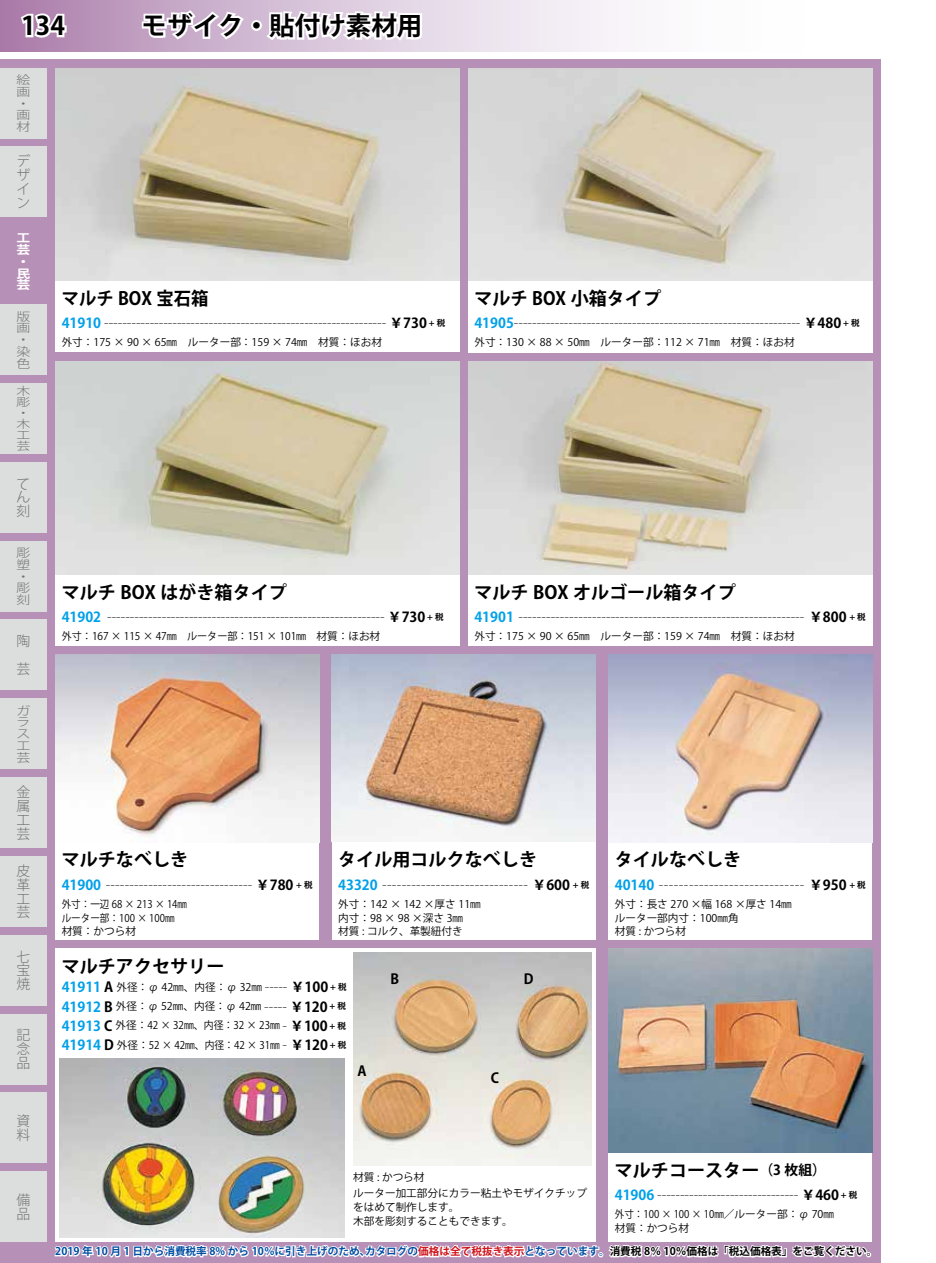
<style>
.page{position:relative;width:936px;height:1263px;background:#fff}
.page>*{position:absolute;margin:0;border:0;box-sizing:border-box;transform-origin:0 0}
.t1{font:700 25.5px "Koz Go Pro";color:#000}
.t2{font:700 18px "Koz Go Pro";color:#000}
.t3{font:700 18px "Koz Go Pro";color:#000;scale:.96 1}
.t4{font:200 13.8px "Koz Go Pro";color:#000}
.t5{font:300 13.8px/13.8px "Koz Go Pro";color:#727171;text-align:justify}
.t6{font:700 13.8px "Koz Go Pro";color:#000}
.t7{font:300 11.7px/11.7px "Koz Go Pro";color:#727171;text-align:justify;scale:1.18 1}
.t8{font:700 11.7px/11.7px "Koz Go Pro";color:#fff;text-align:justify;scale:1.18 1}
.t9{font:300 11.1px/11.1px "Koz Go Pro";color:#727171;text-align:justify;scale:1.25 1}
.t10{font:10.65px/13.8px "Koz Go Pro";color:#000}
.t11{font:700 10.65px "Koz Go Pro";color:#004ea2}
.t12{font:10.65px/13.8px "Koz Go Pro";color:#000;scale:.9 1}
.t13{font:10.65px "Koz Go Pro";color:#000;scale:.95 1}
.s1{font-weight:700;color:#00a0e9}
.s2{font-weight:700}
.s3{font-weight:700;font-size:8.55px}
.s4{font-weight:700;font-size:13.8px;color:#00a0e9}
.s5{font-weight:700;font-size:13.8px}
.s6{font-weight:200;font-size:13.8px}
.s7{font-size:13.8px}
.s8{color:#d0121b}
.s9{color:#000}
</style>
<div class="page">
<div style="left:0;top:60px;width:880px;height:1203px;background:#b790b7"></div>
<div style="left:0;top:68px;width:47px;height:70px;background:#dcdddd"></div>
<div style="left:0;top:147px;width:47px;height:70px;background:#dcdddd"></div>
<div style="left:0;top:304px;width:47px;height:71px;background:#dcdddd"></div>
<div style="left:0;top:383px;width:47px;height:70px;background:#dcdddd"></div>
<div style="left:0;top:462px;width:47px;height:70px;background:#dcdddd"></div>
<div style="left:0;top:541px;width:47px;height:70px;background:#dcdddd"></div>
<div style="left:0;top:620px;width:47px;height:70px;background:#dcdddd"></div>
<div style="left:0;top:699px;width:47px;height:70px;background:#dcdddd"></div>
<div style="left:0;top:777px;width:47px;height:70px;background:#dcdddd"></div>
<div style="left:0;top:856px;width:47px;height:70px;background:#dcdddd"></div>
<div style="left:0;top:935px;width:47px;height:70px;background:#dcdddd"></div>
<div style="left:0;top:1014px;width:47px;height:70px;background:#dcdddd"></div>
<div style="left:0;top:1093px;width:47px;height:70px;background:#dcdddd"></div>
<div style="left:0;top:1172px;width:47px;height:70px;background:#dcdddd"></div>
<svg style="left:54px;top:1155px;width:817px;height:103px"></svg>
<svg style="left:0;top:0;width:629px;height:51px;background:#d9c5da"></svg>
<svg style="left:18px;top:11px;width:51px;height:29px"></svg>
<svg style="left:140px;top:7px;width:106px;height:35px"></svg>
<div style="left:251px;top:20px;width:11px;height:11px;border:4px solid #fff;border-radius:50%"></div>
<svg style="left:263px;top:5px;width:161px;height:40px"></svg>
<div style="left:468px;top:361px;width:404px;height:285px;background:#fff"></div>
<img style="left:468px;top:361px;width:404px;height:213px">
<div style="left:55px;top:361px;width:404px;height:285px;background:#fff"></div>
<img style="left:55px;top:361px;width:404px;height:213px">
<div style="left:332px;top:655px;width:263px;height:285px;background:#fff"></div>
<div style="left:55px;top:655px;width:264px;height:285px;background:#fff"></div>
<div style="left:608px;top:655px;width:264px;height:285px;background:#fff"></div>
<div style="left:468px;top:68px;width:404px;height:285px;background:#fff"></div>
<img style="left:468px;top:68px;width:404px;height:213px">
<div style="left:608px;top:948px;width:264px;height:294px;background:#fff"></div>
<img style="left:608px;top:948px;width:264px;height:204px">
<img style="left:332px;top:655px;width:263px;height:187px">
<img style="left:55px;top:655px;width:264px;height:182px">
<img style="left:608px;top:655px;width:264px;height:187px">
<div style="left:55px;top:948px;width:540px;height:294px;background:#fff"></div>
<img style="left:60px;top:1059px;width:284px;height:178px">
<img style="left:353px;top:952px;width:238px;height:213px">
<div style="left:55px;top:68px;width:404px;height:284px;background:#fff"></div>
<img style="left:55px;top:68px;width:404px;height:213px">
<h1 class="t1" style="left:21px;top:9px;width:402px">134　　　モザイク・貼付け素材用</h1>
<p class="t7" style="left:16px;top:74px;width:13px">絵画・画材</p>
<p class="t5" style="left:16px;top:155px;width:15px">デザイン</p>
<p class="t8" style="left:16px;top:233px;width:13px">工芸・民芸</p>
<p class="t7" style="left:16px;top:310px;width:13px">版画・染色</p>
<p class="t9" style="left:16px;top:385px;width:13px">木彫・木工芸</p>
<p class="t5" style="left:16px;top:477px;width:15px">てん刻</p>
<p class="t7" style="left:16px;top:547px;width:13px">彫塑・彫刻</p>
<p class="t5" style="left:16px;top:627px;width:15px;line-height:27.6px">陶芸</p>
<p class="t7" style="left:16px;top:705px;width:13px">ガラス工芸</p>
<p class="t5" style="left:16px;top:785px;width:15px">金属工芸</p>
<p class="t5" style="left:16px;top:864px;width:15px">皮革工芸</p>
<p class="t5" style="left:16px;top:950px;width:15px">七宝焼</p>
<p class="t5" style="left:16px;top:1028px;width:15px">記念品</p>
<p class="t5" style="left:16px;top:1114px;width:15px">資料</p>
<p class="t5" style="left:16px;top:1193px;width:15px">備品</p>
<h2 class="t3" style="left:62px;top:287px;width:154px">マルチ BOX 宝石箱</h2>
<p class="t4" style="left:62px;top:314px;width:385px"><span class="s1">41910</span> -------------------------------------------------------------- <span class="s2">￥730</span> <span class="s3">+ 税</span></p>
<p class="t10" style="left:62px;top:336px;width:322px">外寸：175 × 90 × 65㎜　ルーター部：159 × 74㎜　材質：ほお材</p>
<h2 class="t2" style="left:474px;top:287px;width:188px">マルチ BOX 小箱タイプ</h2>
<p class="t4" style="left:474px;top:314px;width:386px"><span class="s1">41905</span>--------------------------------------------------------------- <span class="s2">￥480</span> <span class="s3">+ 税</span></p>
<p class="t10" style="left:474px;top:336px;width:322px">外寸：130 × 88 × 50㎜　ルーター部：112 × 71㎜　材質：ほお材</p>
<h2 class="t2" style="left:62px;top:580px;width:227px">マルチ BOX はがき箱タイプ</h2>
<p class="t4" style="left:62px;top:608px;width:383px"><span class="s1">41902</span> ------------------------------------------------------------- <span class="s2">￥730</span> <span class="s3">+ 税</span></p>
<p class="t13" style="left:62px;top:629px;width:337px">外寸：167 × 115 × 47㎜　ルーター部：151 × 101㎜　材質：ほお材</p>
<h2 class="t2" style="left:474px;top:580px;width:263px">マルチ BOX オルゴール箱タイプ</h2>
<p class="t4" style="left:474px;top:608px;width:393px"><span class="s1">41901</span> -------------------------------------------------------------- <span class="s2">￥800</span> <span class="s3">+ 税</span></p>
<p class="t10" style="left:474px;top:629px;width:322px">外寸：175 × 90 × 65㎜　ルーター部：159 × 74㎜　材質：ほお材</p>
<h2 class="t2" style="left:62px;top:848px;width:128px">マルチなべしき</h2>
<p class="t4" style="left:62px;top:875px;width:252px"><span class="s1">41900</span> ------------------------------- <span class="s2">￥780</span> <span class="s3">+ 税</span></p>
<p class="t12" style="left:62px;top:897px;width:141px">外寸：一辺 68 × 213 × 14㎜ルーター部：100 × 100㎜材質：かつら材</p>
<h2 class="t2" style="left:338px;top:848px;width:200px">タイル用コルクなべしき</h2>
<p class="t4" style="left:338px;top:875px;width:252px"><span class="s1">43320</span> ------------------------------ <span class="s2">￥600</span> <span class="s3">+ 税</span></p>
<p class="t10" style="left:338px;top:897px;width:144px">外寸：142 × 142 ×厚さ 11㎜内寸：98 × 98 ×深さ 3㎜<br>材質 : コルク、革製紐付き</p>
<h2 class="t2" style="left:62px;top:954px;width:164px">マルチアクセサリー</h2>
<p class="t10" style="left:62px;top:978px;width:286px;line-height:19.2px;text-align:justify"><span class="s4">41911</span> <span class="s5">A</span> 外径：φ 42㎜、内径：φ 32㎜ <span class="s6">-----</span> <span class="s5">￥100</span> <span class="s3">+ 税</span><span class="s4">41912</span> <span class="s5">B</span> 外径：φ 52㎜、内径：φ 42㎜ <span class="s6">-----</span> <span class="s5">￥120</span> <span class="s3">+ 税</span><span class="s4">41913</span> <span class="s5">C</span> 外径：42 × 32㎜、内径：32 × 23㎜ <span class="s6">-</span> <span class="s5">￥100</span> <span class="s3">+ 税</span><span class="s4">41914</span> <span class="s5">D</span> 外径：52 × 42㎜、内径：42 × 31㎜ <span class="s6">-</span> <span class="s5">￥120</span> <span class="s3">+ 税</span></p>
<p class="t6" style="left:357px;top:1062px;width:11px">A</p>
<p class="t6" style="left:390px;top:970px;width:10px">B</p>
<p class="t6" style="left:523px;top:970px;width:11px">D</p>
<p class="t6" style="left:491px;top:1069px;width:10px">C</p>
<h2 class="t2" style="left:614px;top:848px;width:128px">タイルなべしき</h2>
<p class="t4" style="left:614px;top:875px;width:252px"><span class="s1">40140</span> ----------------------------- <span class="s2">￥950</span> <span class="s3">+ 税</span></p>
<p class="t10" style="left:614px;top:897px;width:179px">外寸：長さ 270 ×幅 168 ×厚さ 14㎜ルーター部内寸：100㎜角<br>材質 : かつら材</p>
<p class="t10" style="left:353px;top:1169px;width:235px;line-height:15.9px">材質 : かつら材<br>ルーター加工部分にカラー粘土やモザイクチップ</p>
<p class="t10" style="left:353px;top:1200px;width:161px">をはめて制作します。<br>木部を彫刻することもできます。</p>
<h2 class="t2" style="left:614px;top:1158px;width:213px">マルチコースター<span class="s7">（3 枚組）</span></h2>
<p class="t4" style="left:614px;top:1186px;width:244px"><span class="s1">41906</span> ------------------------------- <span class="s2">￥460</span> <span class="s3">+ 税</span></p>
<p class="t12" style="left:614px;top:1207px;width:245px">外寸：100 × 100 × 10㎜／ルーター部：φ 70㎜材質：かつら材</p>
<p class="t11" style="left:55px;top:1244px;width:823px">2019 年 10 月 1 日から消費税率 8% から 10％に引き上げのため、カタログの<span class="s8">価格は全て税抜き表示</span>となっています。<span class="s9">消費税 8％ 10％価格は「税込価格表」をご覧ください。</span></p>
</div>
